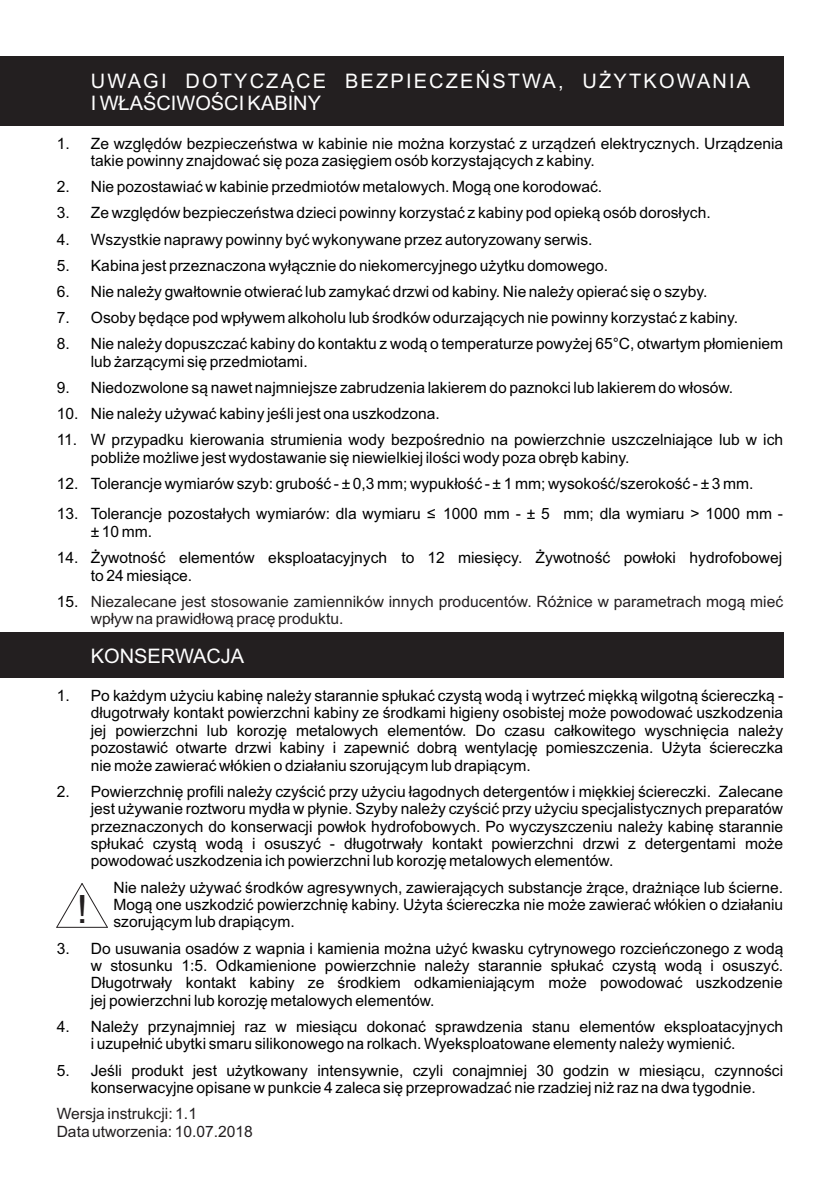
<style>
.page{position:relative;width:840px;height:1191px;background:#fff}
.page>*{position:absolute;margin:0;border:0;box-sizing:border-box;transform-origin:0 0}
.t1{font:39px "Arial";color:#231f20}
.t2{font:20px/22.4px "Arial";letter-spacing:.11em;color:#fff}
.t3{font:20px "Arial";color:#fff}
.t4{font:15.6px/17.4px "Arial";color:#000}
.t5{font:15.6px/17.4px "Arial";color:#231f20}
.s1{font-family:"Arial Unicode MS"}
.s2{color:#000}
</style>
<div class="page">
<div style="left:0;top:57px;width:782px;height:69px;background:#231f20"></div>
<div style="left:0;top:633px;width:782px;height:45px;background:#231f20"></div>
<svg style="left:56px;top:883px;width:52px;height:45px"></svg>
<p class="t2" style="left:91px;top:71px;width:660px">UWAGI DOTYCZĄCE BEZPIECZEŃSTWA, UŻYTKOWANIA<br>I WŁAŚCIWOŚCI KABINY</p>
<p class="t4" style="left:91px;top:136px;width:693px;text-indent:-34px">1. Ze względów bezpieczeństwa w kabinie nie można korzystać z urządzeń elektrycznych. Urządzenia takie powinny znajdować się poza zasięgiem osób korzystających z kabiny.</p>
<p class="t4" style="left:57px;top:180px;width:546px">2. Nie pozostawiać w kabinie przedmiotów metalowych. Mogą one korodować.</p>
<p class="t4" style="left:57px;top:206px;width:655px">3. Ze względów bezpieczeństwa dzieci powinny korzystać z kabiny pod opieką osób dorosłych.</p>
<p class="t4" style="left:57px;top:232px;width:537px">4. Wszystkie naprawy powinny być wykonywane przez autoryzowany serwis.</p>
<p class="t4" style="left:57px;top:258px;width:552px">5. Kabina jest przeznaczona wyłącznie do niekomercyjnego użytku domowego.</p>
<p class="t4" style="left:57px;top:284px;width:652px">6. Nie należy gwałtownie otwierać lub zamykać drzwi od kabiny. Nie należy opierać się o szyby.</p>
<p class="t4" style="left:57px;top:310px;width:682px">7. Osoby będące pod wpływem alkoholu lub środków odurzających nie powinny korzystać z kabiny.</p>
<p class="t4" style="left:91px;top:336px;width:693px;text-indent:-34px">8. Nie należy dopuszczać kabiny do kontaktu z wodą o temperaturze powyżej 65°C, otwartym płomieniem lub żarzącymi się przedmiotami.</p>
<p class="t4" style="left:57px;top:380px;width:677px">9. Niedozwolone są nawet najmniejsze zabrudzenia lakierem do paznokci lub lakierem do włosów.</p>
<p class="t4" style="left:57px;top:406px;width:384px">10. Nie należy używać kabiny jeśli jest ona uszkodzona.</p>
<p class="t4" style="left:91px;top:432px;width:693px;text-indent:-34px">11. W przypadku kierowania strumienia wody bezpośrednio na powierzchnie uszczelniające lub w ich pobliże możliwe jest wydostawanie się niewielkiej ilości wody poza obręb kabiny.</p>
<p class="t4" style="left:57px;top:476px;width:698px">12. Tolerancje wymiarów szyb: grubość - ± 0,3 mm; wypukłość - ± 1 mm; wysokość/szerokość - ± 3 mm.</p>
<p class="t4" style="left:91px;top:505px;width:693px;line-height:18.4px;text-indent:-34px">13. Tolerancje pozostałych wymiarów: dla wymiaru <span class="s1">≤</span> 1000 mm - ± 5 mm; dla wymiaru &gt; 1000 mm - ± 10 mm.</p>
<p class="t4" style="left:91px;top:550px;width:692px;text-indent:-34px">14. Żywotność elementów eksploatacyjnych to 12 miesięcy. Żywotność powłoki hydrofobowej to 24 miesiące.</p>
<p class="t5" style="left:91px;top:594px;width:693px;text-indent:-34px"><span class="s2">15.</span> Niezalecane jest stosowanie zamienników innych producentów. Różnice w parametrach mogą mieć wpływ na prawidłową pracę produktu.</p>
<p class="t3" style="left:91px;top:648px;width:155px">KONSERWACJA</p>
<p class="t4" style="left:91px;top:688px;width:693px;text-align:justify;text-indent:-34px">1. Po każdym użyciu kabinę należy starannie spłukać czystą wodą i wytrzeć miękką wilgotną ściereczką - długotrwały kontakt powierzchni kabiny ze środkami higieny osobistej może powodować uszkodzenia jej powierzchni lub korozję metalowych elementów. Do czasu całkowitego wyschnięcia należy pozostawić otwarte drzwi kabiny i zapewnić dobrą wentylację pomieszczenia. Użyta ściereczka nie może zawierać włókien o działaniu szorującym lub drapiącym.</p>
<p class="t4" style="left:91px;top:784px;width:693px;text-align:justify;text-indent:-34px">2. Powierzchnię profili należy czyścić przy użyciu łagodnych detergentów i miękkiej ściereczki. Zalecane jest używanie roztworu mydła w płynie. Szyby należy czyścić przy użyciu specjalistycznych preparatów przeznaczonych do konserwacji powłok hydrofobowych. Po wyczyszczeniu należy kabinę starannie spłukać czystą wodą i osuszyć - długotrwały kontakt powierzchni drzwi z detergentami może powodować uszkodzenia ich powierzchni lub korozję metalowych elementów.</p>
<p class="t4" style="left:113px;top:880px;width:670px;text-align:justify">Nie należy używać środków agresywnych, zawierających substancje żrące, drażniące lub ścierne.<br>Mogą one uszkodzić powierzchnię kabiny. Użyta ściereczka nie może zawierać włókien o działaniu szorującym lub drapiącym.</p>
<p class="t4" style="left:91px;top:941px;width:693px;text-align:justify;text-indent:-34px">3. Do usuwania osadów z wapnia i kamienia można użyć kwasku cytrynowego rozcieńczonego z wodą w stosunku 1:5. Odkamienione powierzchnie należy starannie spłukać czystą wodą i osuszyć.<br>Długotrwały kontakt kabiny ze środkiem odkamieniającym może powodować uszkodzenie jej powierzchni lub korozję metalowych elementów.</p>
<p class="t4" style="left:91px;top:1019px;width:693px;text-indent:-34px">4. Należy przynajmniej raz w miesiącu dokonać sprawdzenia stanu elementów eksploatacyjnych i uzupełnić ubytki smaru silikonowego na rolkach. Wyeksploatowane elementy należy wymienić.</p>
<p class="t4" style="left:57px;top:1062px;width:727px;text-align:center">5. Jeśli produkt jest użytkowany intensywnie, czyli conajmniej 30 godzin w miesiącu, czynności konserwacyjne opisane w punkcie 4 zaleca się przeprowadzać nie rzadziej niż raz na dwa tygodnie.</p>
<p class="t5" style="left:57px;top:1106px;width:197px">Wersja instrukcji: 1.1<br>Data utworzenia: 10.07.2018</p>
<h1 class="t1" style="left:77px;top:894px;width:12px">!</h1>
</div>
